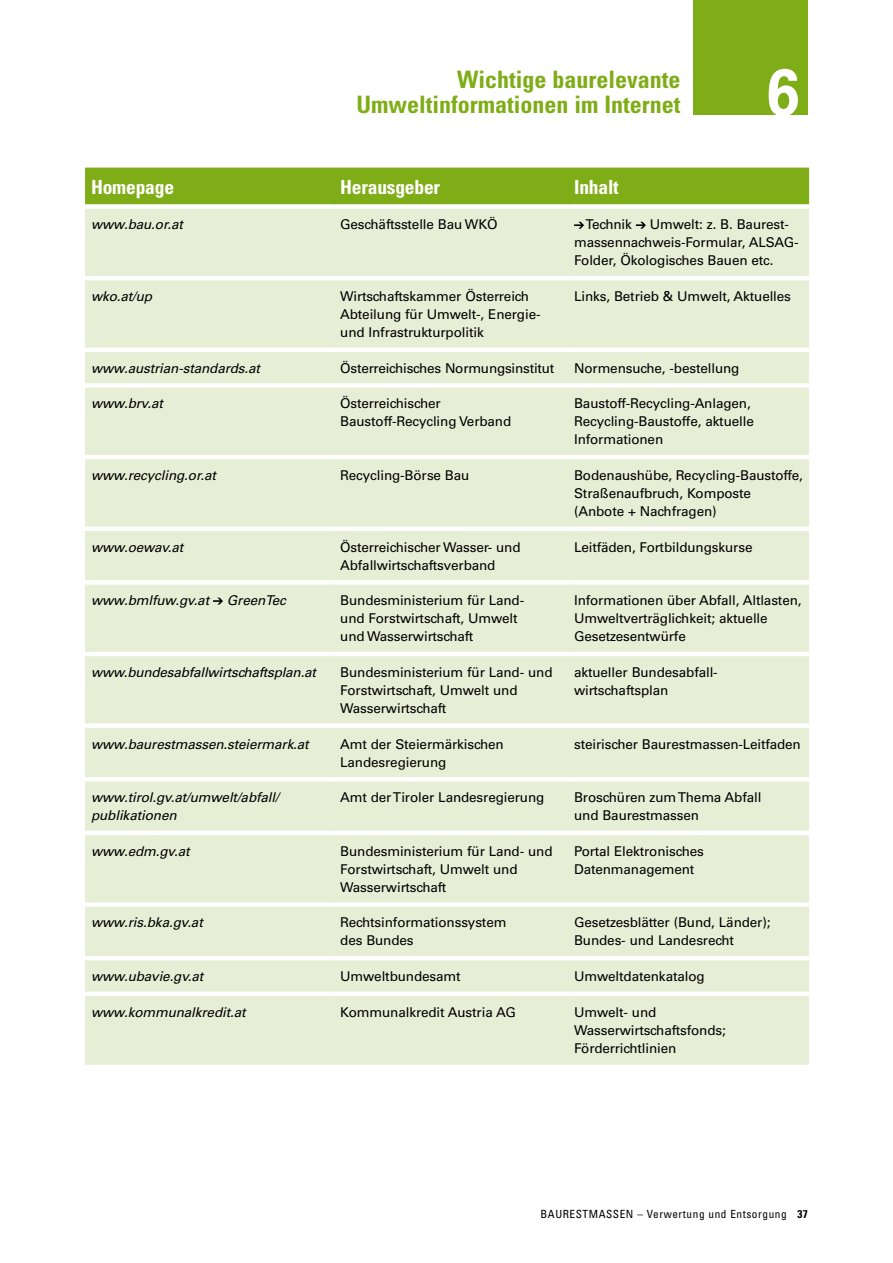
<style>
.page{position:relative;width:893px;height:1263px;background:#fff}
.page>*{position:absolute;margin:0;border:0;box-sizing:border-box;transform-origin:0 0}
.t1{font:700 65.85px "Univers";color:#fff;scale:.9 1}
.Head_groß_grau{font:700 condensed 24px/25.5px "Univers";color:#7fad17;text-align:right}
.Zwischentitel{font:700 condensed 19.5px "Univers";letter-spacing:-.01em;color:#fff}
.TABELLE{font:13.5px/18px "Univers";letter-spacing:-.01em;color:#000}
.BODY_FETT{font:13.5px/18px "Univers";letter-spacing:-.01em;color:#000}
.Lauf{font:13.5px/18px "Univers";letter-spacing:-.01em;color:#000}
.TABELLE-2{font:italic 13.5px "Univers";letter-spacing:-.01em;color:#000}
.BODY_FETT-2{font:italic 13.5px/18px "Univers";letter-spacing:-.01em;color:#000}
.abc{font:13.5px/18px "Univers";letter-spacing:-.01em;color:#000}
.Lauf-2{font:italic 13.5px "Univers";letter-spacing:-.015em;color:#000}
.t2{font:condensed 11.25px "Univers";letter-spacing:.05em;color:#000}
.s1{font-weight:700}
</style>
<div class="page">
<div style="left:693px;top:0;width:115px;height:115px;background:#7fad17"></div>
<div style="left:85px;top:168px;width:724px;height:36px;background:#7fad17"></div>
<div style="left:85px;top:209px;width:724px;height:856px;background:#e7eed6"></div>
<hr style="left:85px;top:276px;width:249px;height:4px;background:#fff">
<hr style="left:334px;top:276px;width:234px;height:4px;background:#fff">
<hr style="left:568px;top:276px;width:241px;height:4px;background:#fff">
<div style="left:85px;top:347px;width:249px;height:5px;background:#fff"></div>
<div style="left:334px;top:347px;width:234px;height:5px;background:#fff"></div>
<div style="left:568px;top:347px;width:241px;height:5px;background:#fff"></div>
<div style="left:85px;top:383px;width:249px;height:5px;background:#fff"></div>
<div style="left:334px;top:383px;width:234px;height:5px;background:#fff"></div>
<div style="left:568px;top:383px;width:241px;height:5px;background:#fff"></div>
<hr style="left:85px;top:455px;width:249px;height:4px;background:#fff">
<hr style="left:334px;top:455px;width:234px;height:4px;background:#fff">
<hr style="left:568px;top:455px;width:241px;height:4px;background:#fff">
<div style="left:85px;top:526px;width:249px;height:5px;background:#fff"></div>
<div style="left:334px;top:526px;width:234px;height:5px;background:#fff"></div>
<div style="left:568px;top:526px;width:241px;height:5px;background:#fff"></div>
<div style="left:85px;top:580px;width:249px;height:5px;background:#fff"></div>
<div style="left:334px;top:580px;width:234px;height:5px;background:#fff"></div>
<div style="left:568px;top:580px;width:241px;height:5px;background:#fff"></div>
<hr style="left:85px;top:652px;width:249px;height:4px;background:#fff">
<hr style="left:334px;top:652px;width:234px;height:4px;background:#fff">
<hr style="left:568px;top:652px;width:241px;height:4px;background:#fff">
<div style="left:85px;top:723px;width:249px;height:5px;background:#fff"></div>
<div style="left:334px;top:723px;width:234px;height:5px;background:#fff"></div>
<div style="left:568px;top:723px;width:241px;height:5px;background:#fff"></div>
<hr style="left:85px;top:777px;width:249px;height:4px;background:#fff">
<hr style="left:334px;top:777px;width:234px;height:4px;background:#fff">
<hr style="left:568px;top:777px;width:241px;height:4px;background:#fff">
<hr style="left:85px;top:831px;width:249px;height:4px;background:#fff">
<hr style="left:334px;top:831px;width:234px;height:4px;background:#fff">
<hr style="left:568px;top:831px;width:241px;height:4px;background:#fff">
<div style="left:85px;top:902px;width:249px;height:5px;background:#fff"></div>
<div style="left:334px;top:902px;width:234px;height:5px;background:#fff"></div>
<div style="left:568px;top:902px;width:241px;height:5px;background:#fff"></div>
<hr style="left:85px;top:956px;width:249px;height:4px;background:#fff">
<hr style="left:334px;top:956px;width:234px;height:4px;background:#fff">
<hr style="left:568px;top:956px;width:241px;height:4px;background:#fff">
<div style="left:85px;top:991px;width:249px;height:5px;background:#fff"></div>
<div style="left:334px;top:991px;width:234px;height:5px;background:#fff"></div>
<div style="left:568px;top:991px;width:241px;height:5px;background:#fff"></div>
<svg style="left:574px;top:222px;width:10px;height:7px"></svg>
<svg style="left:636px;top:222px;width:10px;height:7px"></svg>
<svg style="left:213px;top:598px;width:10px;height:6px"></svg>
<p class="Head_groß_grau" style="left:357px;top:67px;width:325px">Wichtige baurelevante<br>Umweltinformationen im Internet</p>
<p class="t1" style="left:766px;top:54px;width:38px">6</p>
<p class="Zwischentitel" style="left:91px;top:175px;width:85px">Homepage</p>
<p class="Zwischentitel" style="left:340px;top:175px;width:101px">Herausgeber</p>
<p class="Zwischentitel" style="left:574px;top:175px;width:46px">Inhalt</p>
<p class="TABELLE-2" style="left:91px;top:217px;width:93px">www.bau.or.at</p>
<p class="TABELLE" style="left:340px;top:216px;width:159px">Geschäftsstelle Bau WKÖ</p>
<p class="abc" style="left:586px;top:216px;width:48px">Technik</p>
<p class="abc" style="left:574px;top:216px;width:226px;text-indent:76px">Umwelt: z. B. Baurest&shy;massennachweis-Formular, ALSAG-<br>Folder, Ökologisches Bauen etc.</p>
<p class="TABELLE-2" style="left:91px;top:288px;width:63px">wko.at/up</p>
<p class="TABELLE" style="left:340px;top:287px;width:190px">Wirtschaftskammer Österreich</p>
<p class="TABELLE" style="left:340px;top:305px;width:202px">Abteilung für Umwelt-, Energie&shy;und Infrastrukturpolitik</p>
<p class="TABELLE" style="left:574px;top:287px;width:218px">Links, Betrieb &amp; Umwelt, Aktuelles</p>
<p class="TABELLE-2" style="left:91px;top:360px;width:170px">www.austrian-standards.at</p>
<p class="TABELLE" style="left:340px;top:359px;width:216px">Österreichisches Normungsinstitut</p>
<p class="TABELLE" style="left:574px;top:359px;width:167px">Normensuche, -bestellung</p>
<p class="TABELLE-2" style="left:91px;top:395px;width:73px">www.brv.at</p>
<p class="TABELLE" style="left:340px;top:395px;width:173px">Österreichischer<br>Baustoff-Recycling Verband</p>
<p class="TABELLE" style="left:574px;top:395px;width:181px">Baustoff-Recycling-Anlagen,<br>Recycling-Baustoffe, aktuelle<br>Informationen</p>
<p class="TABELLE-2" style="left:91px;top:467px;width:126px">www.recycling.or.at</p>
<p class="TABELLE" style="left:340px;top:466px;width:131px">Recycling-Börse Bau</p>
<p class="TABELLE" style="left:574px;top:466px;width:230px">Bodenaushübe, Recycling-Baustoffe,<br>Straßenaufbruch, Komposte (Anbote + Nachfragen)</p>
<p class="BODY_FETT-2" style="left:91px;top:538px;width:94px">www.oewav.at</p>
<p class="BODY_FETT" style="left:340px;top:538px;width:182px">Österreichischer Wasser- und<br>Abfallwirtschaftsverband</p>
<p class="BODY_FETT" style="left:574px;top:538px;width:180px">Leitfäden, Fortbildungskurse</p>
<p class="BODY_FETT-2" style="left:91px;top:591px;width:120px">www.bmlfuw.gv.at</p>
<p class="BODY_FETT-2" style="left:227px;top:591px;width:61px">GreenTec</p>
<p class="TABELLE" style="left:340px;top:591px;width:186px">Bundesministerium für Land&shy;und Forstwirtschaft, Umwelt und Wasserwirtschaft</p>
<p class="TABELLE" style="left:574px;top:591px;width:229px">Informationen über Abfall, Altlasten,<br>Umweltverträglichkeit; aktuelle<br>Gesetzesentwürfe</p>
<p class="Lauf-2" style="left:91px;top:664px;width:226px">www.bundesabfallwirtschaftsplan.at</p>
<p class="Lauf" style="left:340px;top:663px;width:214px">Bundesministerium für Land- und<br>Forstwirtschaft, Umwelt und<br>Wasserwirtschaft</p>
<p class="Lauf" style="left:574px;top:663px;width:144px">aktueller Bundesabfall&shy;wirtschaftsplan</p>
<p class="BODY_FETT-2" style="left:91px;top:735px;width:219px">www.baurestmassen.steiermark.at</p>
<p class="BODY_FETT" style="left:340px;top:735px;width:165px">Amt der Steiermärkischen<br>Landesregierung</p>
<p class="BODY_FETT" style="left:574px;top:735px;width:228px">steirischer Baurestmassen-Leitfaden</p>
<p class="BODY_FETT-2" style="left:91px;top:788px;width:189px">www.tirol.gv.at/umwelt/abfall/ publikationen</p>
<p class="BODY_FETT" style="left:340px;top:788px;width:206px">Amt der Tiroler Landesregierung</p>
<p class="BODY_FETT" style="left:574px;top:788px;width:189px">Broschüren zum Thema Abfall und Baurestmassen</p>
<p class="Lauf-2" style="left:91px;top:843px;width:100px">www.edm.gv.at</p>
<p class="Lauf" style="left:340px;top:842px;width:214px">Bundesministerium für Land- und<br>Forstwirtschaft, Umwelt und<br>Wasserwirtschaft</p>
<p class="Lauf" style="left:574px;top:842px;width:131px">Portal Elektronisches<br>Datenmanagement</p>
<p class="TABELLE-2" style="left:91px;top:915px;width:113px">www.ris.bka.gv.at</p>
<p class="TABELLE" style="left:340px;top:914px;width:168px">Rechtsinformationssystem des Bundes</p>
<p class="TABELLE" style="left:574px;top:914px;width:198px">Gesetzesblätter (Bund, Länder);<br>Bundes- und Landesrecht</p>
<p class="TABELLE-2" style="left:91px;top:968px;width:114px">www.ubavie.gv.at</p>
<p class="TABELLE" style="left:340px;top:967px;width:122px">Umweltbundesamt</p>
<p class="TABELLE" style="left:574px;top:967px;width:132px">Umweltdatenkatalog</p>
<p class="TABELLE-2" style="left:91px;top:1004px;width:156px">www.kommunalkredit.at</p>
<p class="TABELLE" style="left:340px;top:1003px;width:177px">Kommunalkredit Austria AG</p>
<p class="TABELLE" style="left:574px;top:1003px;width:153px">Umwelt- und<br>Wasserwirtschaftsfonds;</p>
<p class="TABELLE" style="left:574px;top:1039px;width:104px">Förderrichtlinien</p>
<p class="t2" style="left:540px;top:1207px;width:269px">BAURESTMASSEN – Verwertung und Entsorgung <span class="s1">37</span></p>
</div>
